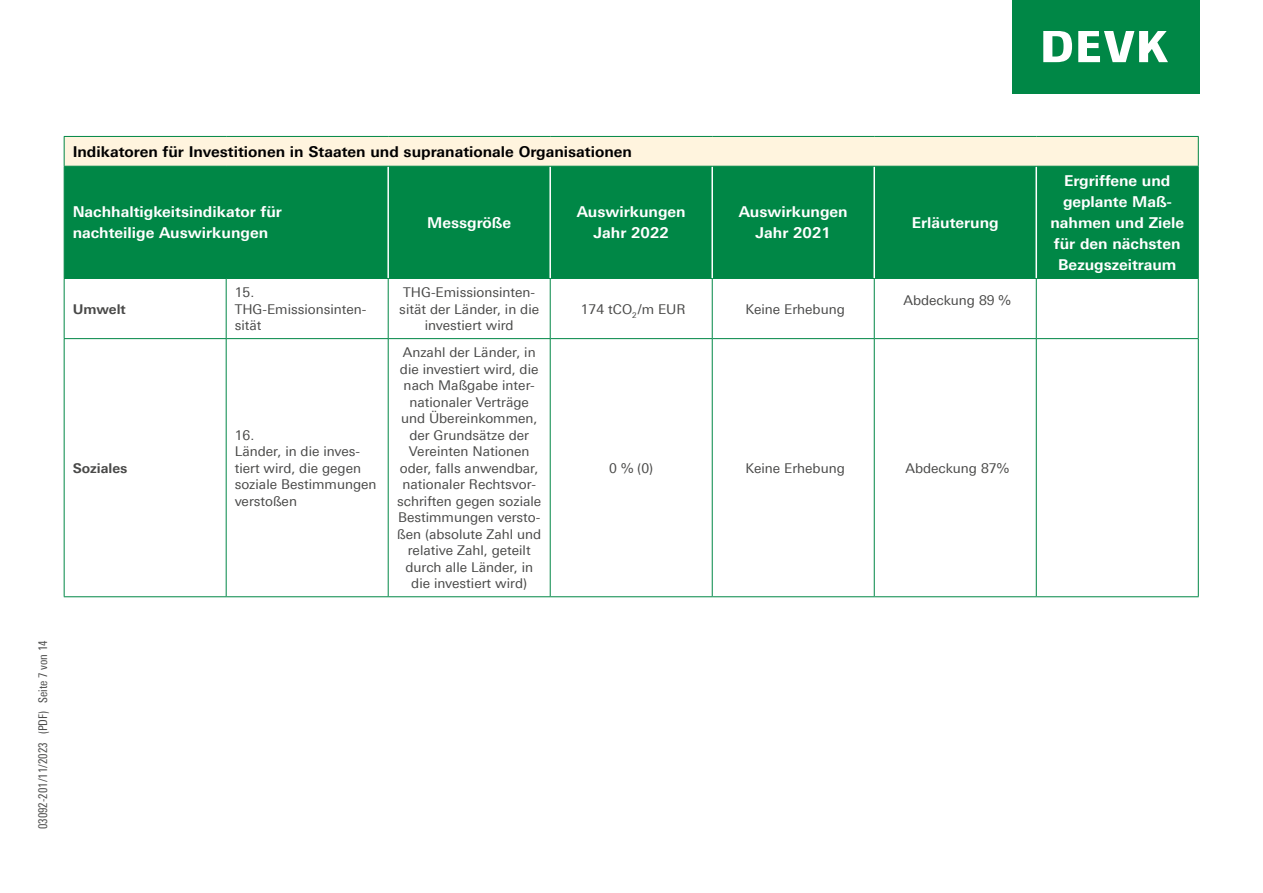
<style>
.page{position:relative;width:1263px;height:893px;background:#fff}
.page>*{position:absolute;margin:0;border:0;box-sizing:border-box;transform-origin:0 0}
.t1{font:700 15px/21px "Univers Next Pro";color:#fff;text-align:center}
.t2{font:700 15px "Univers Next Pro";color:#000}
.t3{font:13.5px/16.5px "Univers Next Pro";color:#494948}
.t4{font:700 13.5px "Univers Next Pro";color:#494948}
.t5{font:condensed 12px "Univers Next Pro";color:#494948}
</style>
<div class="page">
<div style="left:1012px;top:0;width:187px;height:93px;background:#008746"></div>
<svg style="left:1043px;top:31px;width:29px;height:31px"></svg>
<svg style="left:1078px;top:31px;width:90px;height:31px"></svg>
<div style="left:64px;top:136px;width:1134px;height:30px;background:#fff4de"></div>
<div style="left:65px;top:167px;width:1133px;height:111px;background:#008746"></div>
<svg style="left:551px;top:279px;width:647px;height:317px"></svg>
<hr style="left:387px;top:167px;width:2px;height:111px;background:#fff">
<hr style="left:549px;top:167px;width:2px;height:111px;background:#fff">
<hr style="left:711px;top:167px;width:2px;height:111px;background:#fff">
<hr style="left:873px;top:167px;width:2px;height:111px;background:#fff">
<hr style="left:1035px;top:167px;width:2px;height:111px;background:#fff">
<svg style="left:64px;top:137px;width:1px;height:29px"></svg>
<hr style="left:64px;top:136px;width:162px;height:1px;background:#008746">
<hr style="left:226px;top:136px;width:162px;height:1px;background:#008746">
<hr style="left:388px;top:136px;width:162px;height:1px;background:#008746">
<hr style="left:550px;top:136px;width:162px;height:1px;background:#008746">
<hr style="left:712px;top:136px;width:162px;height:1px;background:#008746">
<hr style="left:874px;top:136px;width:162px;height:1px;background:#008746">
<hr style="left:1036px;top:136px;width:163px;height:1px;background:#008746">
<hr style="left:64px;top:338px;width:162px;height:1px;background:#008746">
<hr style="left:226px;top:338px;width:162px;height:1px;background:#008746">
<hr style="left:388px;top:338px;width:162px;height:1px;background:#008746">
<hr style="left:550px;top:338px;width:162px;height:1px;background:#008746">
<hr style="left:712px;top:338px;width:162px;height:1px;background:#008746">
<hr style="left:874px;top:338px;width:162px;height:1px;background:#008746">
<hr style="left:1036px;top:338px;width:163px;height:1px;background:#008746">
<svg style="left:1198px;top:137px;width:1px;height:29px"></svg>
<hr style="left:64px;top:167px;width:1px;height:111px;background:#008746">
<hr style="left:64px;top:166px;width:162px;height:1px;background:#008746">
<hr style="left:226px;top:166px;width:162px;height:1px;background:#008746">
<hr style="left:388px;top:166px;width:162px;height:1px;background:#008746">
<hr style="left:550px;top:166px;width:162px;height:1px;background:#008746">
<hr style="left:712px;top:166px;width:162px;height:1px;background:#008746">
<hr style="left:874px;top:166px;width:162px;height:1px;background:#008746">
<hr style="left:1036px;top:166px;width:163px;height:1px;background:#008746">
<hr style="left:1198px;top:167px;width:1px;height:111px;background:#008746">
<hr style="left:64px;top:279px;width:1px;height:59px;background:#008746">
<hr style="left:64px;top:339px;width:1px;height:257px;background:#008746">
<hr style="left:64px;top:278px;width:162px;height:1px;background:#008746">
<hr style="left:64px;top:596px;width:162px;height:1px;background:#008746">
<hr style="left:226px;top:279px;width:1px;height:59px;background:#008746">
<hr style="left:226px;top:339px;width:1px;height:257px;background:#008746">
<hr style="left:226px;top:278px;width:162px;height:1px;background:#008746">
<hr style="left:226px;top:596px;width:162px;height:1px;background:#008746">
<hr style="left:388px;top:279px;width:1px;height:59px;background:#008746">
<hr style="left:388px;top:339px;width:1px;height:257px;background:#008746">
<hr style="left:388px;top:278px;width:162px;height:1px;background:#008746">
<hr style="left:388px;top:596px;width:162px;height:1px;background:#008746">
<hr style="left:550px;top:279px;width:1px;height:59px;background:#008746">
<hr style="left:550px;top:339px;width:1px;height:257px;background:#008746">
<hr style="left:712px;top:279px;width:1px;height:59px;background:#008746">
<hr style="left:874px;top:279px;width:1px;height:59px;background:#008746">
<hr style="left:1036px;top:279px;width:1px;height:59px;background:#008746">
<hr style="left:1198px;top:279px;width:1px;height:59px;background:#008746">
<hr style="left:712px;top:339px;width:1px;height:257px;background:#008746">
<hr style="left:874px;top:339px;width:1px;height:257px;background:#008746">
<hr style="left:1036px;top:339px;width:1px;height:257px;background:#008746">
<hr style="left:1198px;top:339px;width:1px;height:257px;background:#008746">
<hr style="left:550px;top:278px;width:162px;height:1px;background:#008746">
<hr style="left:712px;top:278px;width:162px;height:1px;background:#008746">
<hr style="left:874px;top:278px;width:162px;height:1px;background:#008746">
<hr style="left:1036px;top:278px;width:163px;height:1px;background:#008746">
<hr style="left:550px;top:596px;width:162px;height:1px;background:#008746">
<hr style="left:712px;top:596px;width:162px;height:1px;background:#008746">
<hr style="left:874px;top:596px;width:162px;height:1px;background:#008746">
<hr style="left:1036px;top:596px;width:163px;height:1px;background:#008746">
<p class="t5" style="left:36px;top:829px;width:190px;rotate:-90deg">03092-201/11/2023 (PDF) Seite 7 von 14</p>
<p class="t2" style="left:73px;top:143px;width:561px">Indikatoren für Investitionen in Staaten und supranationale Organisationen</p>
<p class="t1" style="left:73px;top:202px;width:211px;text-align:left">Nachhaltigkeitsindikator für nachteilige Auswirkungen</p>
<p class="t1" style="left:427px;top:212px;width:86px">Messgröße</p>
<p class="t1" style="left:577px;top:202px;width:111px">Auswirkungen<br>Jahr 2022</p>
<p class="t1" style="left:739px;top:202px;width:111px">Auswirkungen<br>Jahr 2021</p>
<p class="t1" style="left:912px;top:212px;width:88px">Erläuterung</p>
<p class="t4" style="left:73px;top:301px;width:55px">Umwelt</p>
<p class="t4" style="left:73px;top:460px;width:56px">Soziales</p>
<p class="t3" style="left:235px;top:284px;width:133px">15.<br>THG-Emissionsinten&shy;sität</p>
<p class="t3" style="left:399px;top:284px;width:141px;text-align:center">THG-Emissionsinten&shy;sität der Länder, in die investiert wird</p>
<p class="t3" style="left:235px;top:427px;width:143px">16.<br>Länder, in die inves&shy;tiert wird, die gegen soziale Bestimmungen verstoßen</p>
<p class="t3" style="left:397px;top:344px;width:146px;text-align:center">Anzahl der Länder, in die investiert wird, die nach Maßgabe inter&shy;nationaler Verträge und Übereinkommen, der Grundsätze der<br>Vereinten Nationen oder, falls anwendbar, nationaler Rechtsvor&shy;schriften gegen soziale<br>Bestimmungen versto&shy;ßen (absolute Zahl und relative Zahl, geteilt durch alle Länder, in die investiert wird)</p>
<p class="t3" style="left:581px;top:301px;width:106px">174 tCO<sub>2</sub>/m EUR</p>
<p class="t3" style="left:745px;top:301px;width:101px">Keine Erhebung</p>
<p class="t3" style="left:903px;top:292px;width:109px">Abdeckung 89 %</p>
<p class="t3" style="left:609px;top:460px;width:45px">0 % (0)</p>
<p class="t3" style="left:745px;top:460px;width:101px">Keine Erhebung</p>
<p class="t3" style="left:905px;top:460px;width:105px">Abdeckung 87%</p>
<p class="t1" style="left:1050px;top:170px;width:135px">Ergriffene und geplante Maß&shy;nahmen und Ziele für den nächsten<br>Bezugszeitraum</p>
</div>
